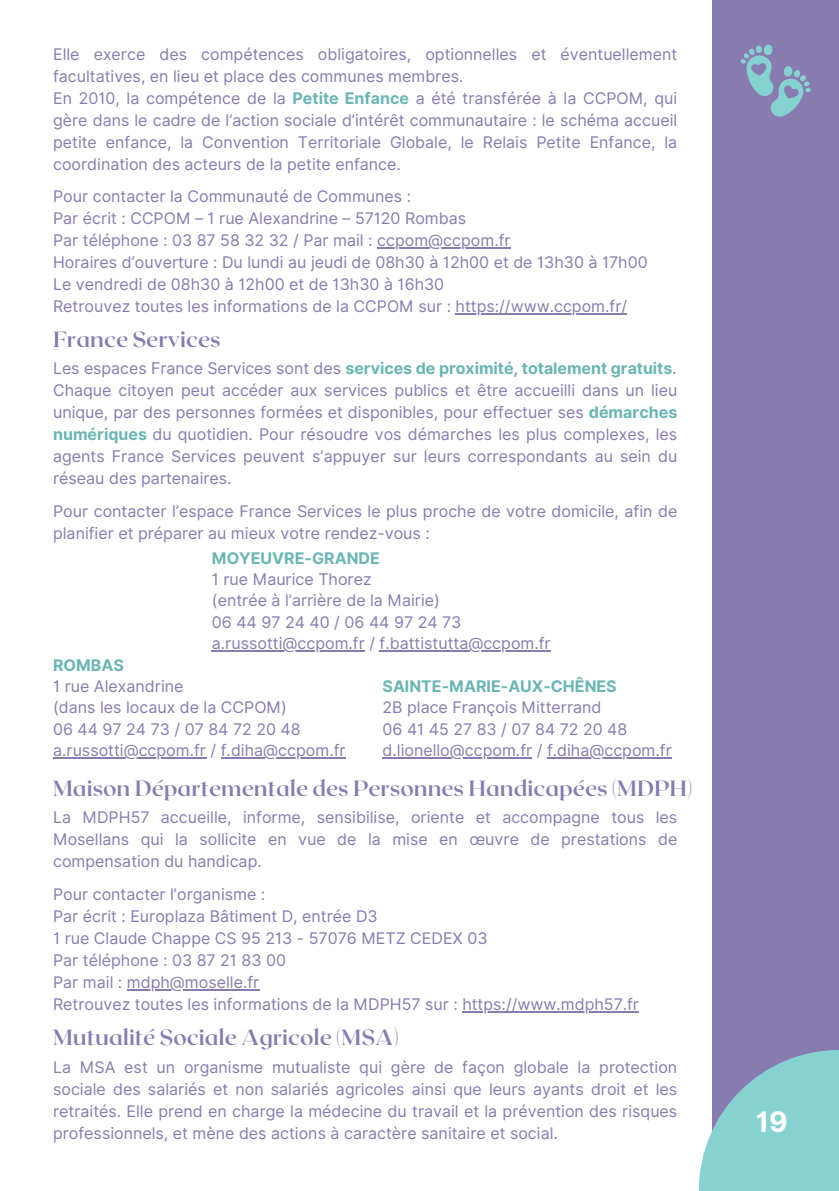
<style>
.page{position:relative;width:839px;height:1191px;background:#fff}
.page>*{position:absolute;margin:0;border:0;box-sizing:border-box;transform-origin:0 0}
.t1{font:700 28.2px "Inter";color:#fff}
.t2{font:700 22px "Roxborough CF";color:#887bb0}
.t3{font:16px/22px "Inter";color:#887bb0;text-align:justify}
.t4{font:700 16px "Inter";color:#6ab6b4}
.s1{font-weight:700;color:#6ab6b4}
.s2{font-weight:400;color:#887bb0}
</style>
<div class="page">
<div style="left:0;top:0;width:838px;height:1191px;background:#887bb0"></div>
<div style="left:0;top:0;width:711px;height:1191px;background:#fff"></div>
<svg style="left:740px;top:44px;width:70px;height:73px"></svg>
<svg style="left:699px;top:1050px;width:139px;height:141px;fill:#85d2d0"></svg>
<hr style="left:377px;top:248px;width:133px;height:1px;background:#887bb0">
<hr style="left:455px;top:314px;width:172px;height:1px;background:#887bb0">
<hr style="left:382px;top:757px;width:150px;height:2px;background:#887bb0">
<hr style="left:547px;top:757px;width:124px;height:2px;background:#887bb0">
<hr style="left:53px;top:757px;width:153px;height:2px;background:#887bb0">
<hr style="left:221px;top:757px;width:124px;height:2px;background:#887bb0">
<hr style="left:127px;top:989px;width:132px;height:2px;background:#887bb0">
<hr style="left:462px;top:1011px;width:177px;height:2px;background:#887bb0">
<hr style="left:212px;top:650px;width:153px;height:2px;background:#887bb0">
<hr style="left:379px;top:650px;width:171px;height:2px;background:#887bb0">
<p class="t3" style="left:53px;top:43px;width:625px">Elle exerce des compétences obligatoires, optionnelles et éventuellement facultatives, en lieu et place des communes membres.</p>
<p class="t3" style="left:53px;top:87px;width:625px">En 2010, la compétence de la <span class="s1">Petite Enfance</span> a été transférée à la CCPOM, qui gère dans le cadre de l’action sociale d’intérêt communautaire : le schéma accueil petite enfance, la Convention Territoriale Globale, le Relais Petite Enfance, la coordination des acteurs de la petite enfance.</p>
<p class="t3" style="left:53px;top:185px;width:359px">Pour contacter la Communauté de Communes :</p>
<p class="t3" style="left:53px;top:207px;width:414px">Par écrit : CCPOM – 1 rue Alexandrine – 57120 Rombas</p>
<p class="t3" style="left:53px;top:229px;width:459px">Par téléphone : 03 87 58 32 32 / Par mail : ccpom@ccpom.fr</p>
<p class="t3" style="left:53px;top:251px;width:596px">Horaires d’ouverture : Du lundi au jeudi de 08h30 à 12h00 et de 13h30 à 17h00</p>
<p class="t3" style="left:53px;top:273px;width:392px">Le vendredi de 08h30 à 12h00 et de 13h30 à 16h30</p>
<h1 class="t3" style="left:53px;top:295px;width:575px">Retrouvez toutes les informations de la CCPOM sur : https://www.ccpom.fr/</h1>
<p class="t2" style="left:53px;top:325px;width:169px">France Services</p>
<p class="t4" style="left:53px;top:359px;width:625px"><span class="s2">Les espaces France Services sont des</span> services de proximité, totalement gratuits<span class="s2">.</span></p>
<p class="t3" style="left:53px;top:379px;width:625px">Chaque citoyen peut accéder aux services publics et être accueilli dans un lieu unique, par des personnes formées et disponibles, pour effectuer ses <span class="s1">démarches numériques</span> du quotidien. Pour résoudre vos démarches les plus complexes, les agents France Services peuvent s’appuyer sur leurs correspondants au sein du réseau des partenaires.</p>
<p class="t3" style="left:53px;top:500px;width:625px">Pour contacter l’espace France Services le plus proche de votre domicile, afin de planifier et préparer au mieux votre rendez-vous :</p>
<p class="t4" style="left:212px;top:548px;width:169px">MOYEUVRE-GRANDE</p>
<p class="t3" style="left:212px;top:568px;width:340px;line-height:21.4px;text-align:left">1 rue Maurice Thorez<br>(entrée à l’arrière de la Mairie)<br>06 44 97 24 40 / 06 44 97 24 73 a.russotti@ccpom.fr / f.battistutta@ccpom.fr</p>
<p class="t4" style="left:53px;top:655px;width:72px">ROMBAS</p>
<p class="t3" style="left:53px;top:675px;width:132px">1 rue Alexandrine</p>
<p class="t3" style="left:53px;top:696px;width:235px">(dans les locaux de la CCPOM)</p>
<p class="t3" style="left:53px;top:718px;width:249px">06 44 97 24 73 / 07 84 72 20 48</p>
<p class="t3" style="left:53px;top:739px;width:294px">a.russotti@ccpom.fr / f.diha@ccpom.fr</p>
<p class="t2" style="left:53px;top:774px;width:640px">Maison Départementale des Personnes Handicapées (MDPH)</p>
<h1 class="t3" style="left:53px;top:806px;width:625px">La MDPH57 accueille, informe, sensibilise, oriente et accompagne tous les Mosellans qui la sollicite en vue de la mise en œuvre de prestations de compensation du handicap.</h1>
<p class="t3" style="left:53px;top:883px;width:214px">Pour contacter l’organisme :</p>
<p class="t3" style="left:53px;top:905px;width:326px">Par écrit : Europlaza Bâtiment D, entrée D3</p>
<p class="t3" style="left:53px;top:927px;width:436px">1 rue Claude Chappe CS 95 213 - 57076 METZ CEDEX 03</p>
<p class="t3" style="left:53px;top:949px;width:234px">Par téléphone : 03 87 21 83 00</p>
<p class="t3" style="left:53px;top:971px;width:208px">Par mail : mdph@moselle.fr</p>
<p class="t3" style="left:53px;top:993px;width:587px">Retrouvez toutes les informations de la MDPH57 sur : https://www.mdph57.fr</p>
<h1 class="t2" style="left:53px;top:1023px;width:347px">Mutualité Sociale Agricole (MSA)</h1>
<p class="t3" style="left:53px;top:1056px;width:625px">La MSA est un organisme mutualiste qui gère de façon globale la protection sociale des salariés et non salariés agricoles ainsi que leurs ayants droit et les retraités. Elle prend en charge la médecine du travail et la prévention des risques professionnels, et mène des actions à caractère sanitaire et social.</p>
<p class="t4" style="left:382px;top:677px;width:236px">SAINTE-MARIE-AUX-CHÊNES</p>
<p class="t3" style="left:382px;top:696px;width:220px">2B place François Mitterrand</p>
<p class="t3" style="left:382px;top:718px;width:246px">06 41 45 27 83 / 07 84 72 20 48</p>
<p class="t3" style="left:382px;top:739px;width:291px">d.lionello@ccpom.fr / f.diha@ccpom.fr</p>
<p class="t1" style="left:755px;top:1105px;width:33px">19</p>
</div>
